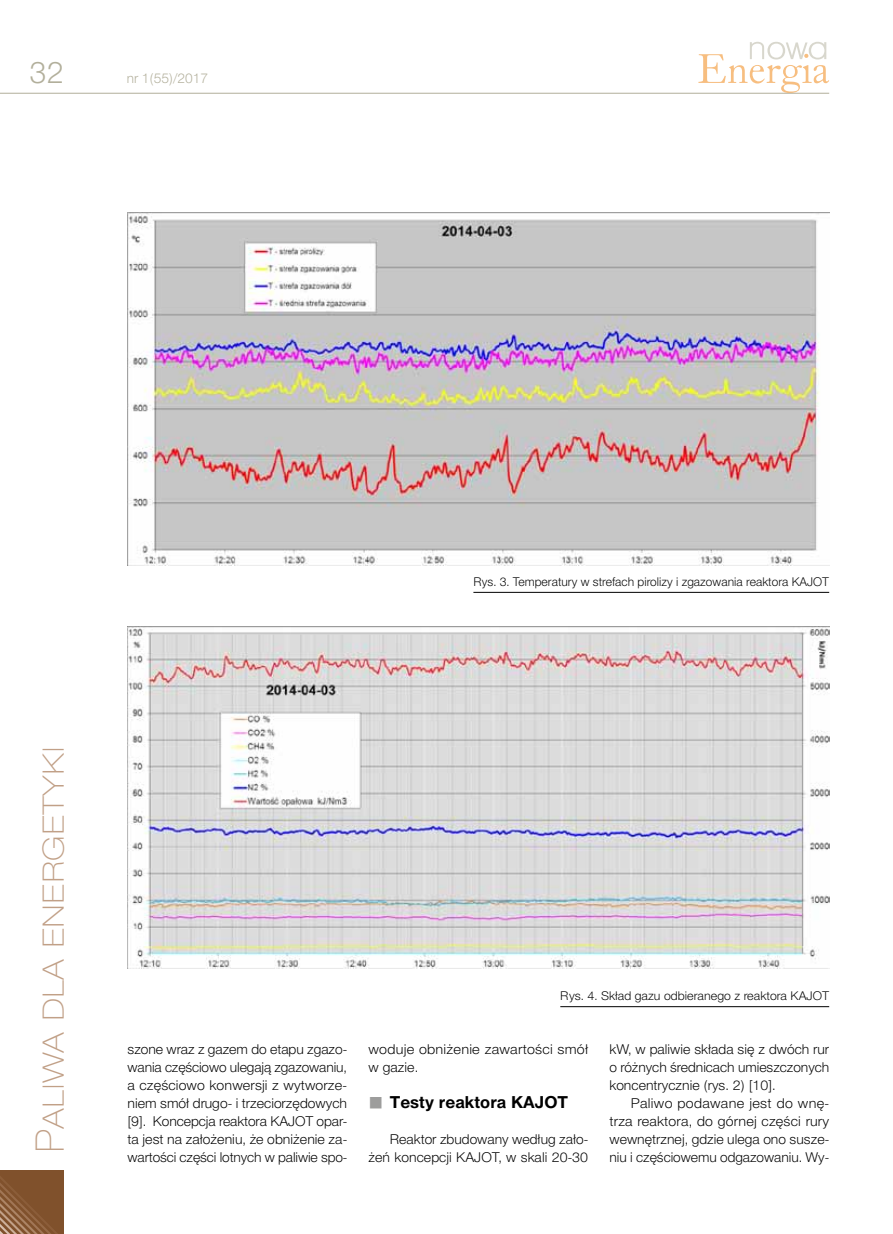
<style>
.page{position:relative;width:893px;height:1234px;background:#fff}
.page>*{position:absolute;margin:0;border:0;box-sizing:border-box;transform-origin:0 0}
.t1{font:39px "Switzer EFN Thin";color:#c1a087}
.t2{font:30px "Switzer EFN Light";color:#b2af9b}
.t3{font:700 16.5px "Switzer EFN";color:#000}
.t4{font:13.5px/18px "Switzer EFN Light";color:#000;text-align:justify}
.t5{font:13.5px/18px "Switzer EFN Light";color:#000;text-align:justify;scale:1.06 1}
.t6{font:13.5px/18px "Switzer EFN Light";color:#000;scale:1.07 1}
.t7{font:13.5px "Switzer EFN Light";color:#b2af9b}
.t8{font:12px "Switzer EFN Light";color:#000}
</style>
<div class="page">
<hr style="left:0;top:93px;width:829px;height:1px;background:#b2af9b">
<svg style="left:698px;top:42px;width:131px;height:51px"></svg>
<svg style="left:0;top:1170px;width:64px;height:63px;background:#865935"></svg>
<img style="left:128px;top:213px;width:701px;height:352px">
<hr style="left:473px;top:592px;width:356px;height:1px;background:#000">
<img style="left:128px;top:626px;width:701px;height:342px">
<hr style="left:560px;top:1006px;width:269px;height:1px;background:#000">
<h2 class="t2" style="left:30px;top:55px;width:36px">32</h2>
<p class="t7" style="left:127px;top:70px;width:83px">nr 1(55)/2017</p>
<p class="t8" style="left:473px;top:574px;width:357px">Rys. 3. Temperatury w strefach pirolizy i zgazowania reaktora KAJOT</p>
<h1 class="t1" style="left:28px;top:1152px;width:408px;rotate:-90deg">Paliwa dla energetyki</h1>
<p class="t8" style="left:560px;top:988px;width:270px">Rys. 4. Skład gazu odbieranego z reaktora KAJOT</p>
<p class="t4" style="left:128px;top:1039px;width:221px">szone wraz z gazem do etapu zgazo&shy;wania częściowo ulegają zgazowaniu, a częściowo konwersji z wytworze&shy;niem smół drugo- i trzeciorzędowych [9]. Koncepcja reaktora KAJOT opar&shy;ta jest na założeniu, że obniżenie za&shy;wartości części lotnych w paliwie spo-</p>
<p class="t6" style="left:369px;top:1039px;width:207px">woduje obniżenie zawartości smół w gazie.</p>
<p class="t3" style="left:390px;top:1092px;width:180px">Testy reaktora KAJOT</p>
<p class="t4" style="left:369px;top:1129px;width:221px;text-align:right">Reaktor zbudowany według zało&shy;żeń koncepcji KAJOT, w skali 20-30</p>
<p class="t4" style="left:609px;top:1039px;width:221px">kW, w paliwie składa się z dwóch rur o różnych średnicach umieszczonych koncentrycznie (rys. 2) [10].</p>
<p class="t5" style="left:609px;top:1093px;width:209px;text-indent:21px">Paliwo podawane jest do wnę&shy;trza reaktora, do górnej części rury wewnętrznej, gdzie ulega ono susze&shy;niu i częściowemu odgazowaniu. Wy-</p>
</div>
